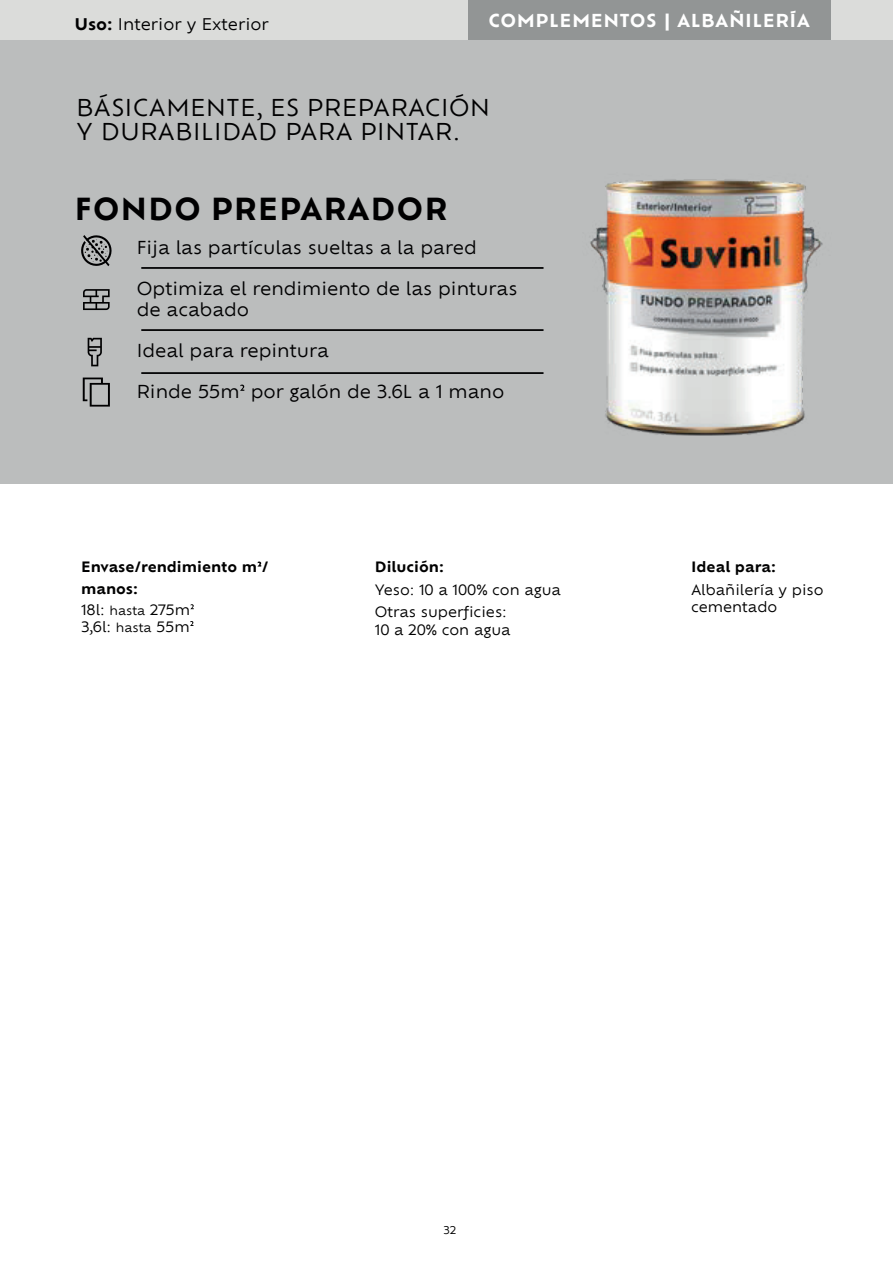
<style>
.page{position:relative;width:893px;height:1263px;background:#fff}
.page>*{position:absolute;margin:0;border:0;box-sizing:border-box;transform-origin:0 0}
.t1{font:700 29.7px "Suvinil Sans";letter-spacing:.03em;color:#000001}
.t2{font:22.8px/24.5px "Suvinil Sans";letter-spacing:.03em;color:#000001}
.t3{font:17.55px/21px "Suvinil Sans";color:#000001}
.t4{font:700 17.55px "Suvinil Sans";letter-spacing:.03em;color:#fff}
.t5{font:15.75px "Suvinil Sans";color:#000001}
.t6{font:13.95px/17.5px "Suvinil Sans";color:#000001}
.t7{font:700 13.95px/21.3px "Suvinil Sans";color:#000001}
.t8{font:10.5px "Suvinil Sans";color:#000001}
.s1{font-weight:700}
.s2{font-weight:400}
.s3{font-weight:400;font-size:12px}
.s4{font-size:12px}
</style>
<div class="page">
<div style="left:0;top:40px;width:893px;height:443px;background:#bbbdbd"></div>
<svg style="left:240px;top:385px;width:4px;height:6px"></svg>
<hr style="left:141px;top:267px;width:402px;height:2px;background:#000001">
<svg style="left:83px;top:289px;width:27px;height:21px"></svg>
<svg style="left:81px;top:235px;width:31px;height:31px"></svg>
<hr style="left:141px;top:329px;width:402px;height:2px;background:#000001">
<hr style="left:141px;top:372px;width:402px;height:2px;background:#000001">
<div style="left:0;top:0;width:893px;height:40px;background:#dbdcda"></div>
<div style="left:468px;top:0;width:362px;height:40px;background:#929595"></div>
<img style="left:590px;top:179px;width:233px;height:257px">
<svg style="left:83px;top:378px;width:27px;height:29px"></svg>
<svg style="left:88px;top:338px;width:14px;height:28px"></svg>
<svg style="left:258px;top:561px;width:3px;height:5px"></svg>
<svg style="left:190px;top:604px;width:4px;height:5px"></svg>
<svg style="left:190px;top:621px;width:3px;height:5px"></svg>
<p class="t5" style="left:74px;top:13px;width:196px"><span class="s1">Uso:</span> Interior y Exterior</p>
<p class="t4" style="left:488px;top:9px;width:323px">COMPLEMENTOS | ALBAÑILERÍA</p>
<p class="t2" style="left:77px;top:94px;width:415px">BÁSICAMENTE, ES PREPARACIÓN<br>Y DURABILIDAD PARA PINTAR.</p>
<h1 class="t1" style="left:75px;top:188px;width:374px">FONDO PREPARADOR</h1>
<p class="t3" style="left:137px;top:236px;width:341px">Fija las partículas sueltas a la pared</p>
<p class="t3" style="left:137px;top:277px;width:382px">Optimiza el rendimiento de las pinturas de acabado</p>
<p class="t3" style="left:137px;top:339px;width:194px">Ideal para repintura</p>
<p class="t3" style="left:137px;top:380px;width:369px">Rinde 55m por galón de 3.6L a 1 mano</p>
<p class="t7" style="left:81px;top:556px;width:189px">Envase/rendimiento m / manos:<br><span class="s2">18l:</span> <span class="s3">hasta</span> <span class="s2">275m</span></p>
<p class="t6" style="left:81px;top:617px;width:110px">3,6l: <span class="s4">hasta</span> 55m</p>
<p class="t7" style="left:375px;top:556px;width:71px">Dilución:</p>
<p class="t6" style="left:375px;top:577px;width:188px;line-height:22.5px">Yeso: 10 a 100% con agua<br>Otras superficies:</p>
<p class="t6" style="left:375px;top:620px;width:137px">10 a 20% con agua</p>
<p class="t7" style="left:691px;top:556px;width:86px">Ideal para:</p>
<p class="t6" style="left:691px;top:580px;width:134px">Albañilería y piso cementado</p>
<p class="t8" style="left:443px;top:1222px;width:14px">32</p>
</div>
